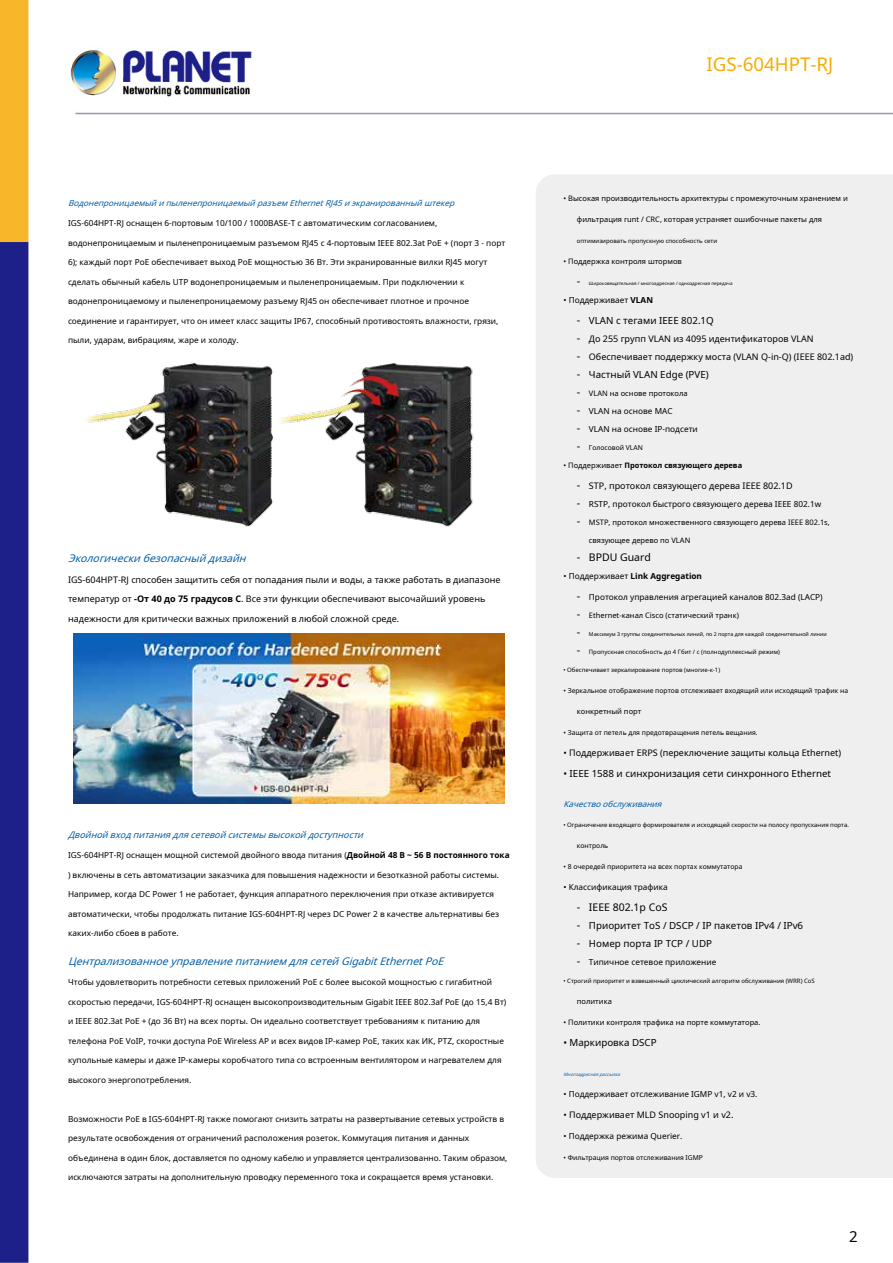
<style>
.page{position:relative;width:893px;height:1263px;background:#fff}
.page>*{position:absolute;margin:0;border:0;box-sizing:border-box;transform-origin:0 0}
.t1{font:18.75px "Noto Sans";color:#f7ac00}
.t2{font:15px "Noto Sans";color:#000}
.t3{font:11.25px "Noto Sans";color:#000}
.t4{font:italic 10.5px "Noto Sans";color:#005ea6}
.t5{font:10.5px "Noto Sans";color:#000}
.t6{font:9.75px "Noto Sans";color:#000}
.t7{font:9px/19.5px "Noto Sans";color:#000}
.t8{font:italic 9px "Noto Sans";color:#005ea6}
.t9{font:8.25px "Noto Sans";color:#000}
.t10{font:italic 8.25px "Noto Sans";color:#005ea6}
.t11{font:700 8.25px "Noto Sans";color:#000}
.t12{font:7.5px "Noto Sans";color:#000}
.t13{font:700 7.5px "Noto Sans";color:#000}
.t14{font:6.75px "Noto Sans";color:#000}
.t15{font:6px "Noto Sans";color:#000}
.t16{font:5.25px "Noto Sans";color:#000}
.t17{font:4.5px "Noto Sans";color:#000}
.t18{font:italic 4.5px "Noto Sans";color:#005ea6}
.s1{font-weight:700}
.s2{font-size:11.25px}
.s3{font-weight:400}
</style>
<div class="page">
<img style="left:0;top:0;width:893px;height:1263px">
<div style="left:536px;top:174px;width:357px;height:1004px;background:#efefef"></div>
<img style="left:77px;top:350px;width:417px;height:187px">
<img style="left:73px;top:634px;width:432px;height:170px">
<p class="t10" style="left:68px;top:197px;width:391px">ВодонепроницаемыйипыленепроницаемыйразъемEthernetRJ45иэкранированныйштекер</p>
<p class="t9" style="left:68px;top:217px;width:371px">IGS-604HPT-RJ оснащен 6-портовым 10/100 / 1000BASE-T с автоматическим согласованием,</p>
<p class="t9" style="left:68px;top:237px;width:439px">водонепроницаемым и пыленепроницаемым разъемом RJ45 с 4-портовым IEEE 802.3at PoE + (порт 3 - порт</p>
<p class="t9" style="left:68px;top:256px;width:421px">6); каждый порт PoE обеспечивает выход PoE мощностью 36 Вт. Эти экранированные вилки RJ45 могут</p>
<p class="t9" style="left:68px;top:276px;width:398px">сделать обычный кабель UTP водонепроницаемым и пыленепроницаемым. При подключении к</p>
<p class="t9" style="left:68px;top:295px;width:402px">водонепроницаемому и пыленепроницаемому разъему RJ45 он обеспечивает плотное и прочное</p>
<p class="t9" style="left:68px;top:315px;width:432px">соединение и гарантирует, что он имеет класс защиты IP67, способный противостоять влажности, грязи,</p>
<p class="t9" style="left:68px;top:334px;width:172px">пыли, ударам, вибрациям, жаре и холоду.</p>
<p class="t4" style="left:68px;top:551px;width:183px">Экологическибезопасныйдизайн</p>
<p class="t7" style="left:68px;top:570px;width:434px">IGS-604HPT-RJ способен защитить себя от попадания пыли и воды, а также работать в диапазоне температур от <span class="s1">-От 40 до 75 градусов C</span>. Все эти функции обеспечивают высочайший уровень надежности для критически важных приложений в любой сложной среде.</p>
<p class="t8" style="left:68px;top:828px;width:300px">Двойнойвходпитаниядлясетевойсистемы высокойдоступности</p>
<p class="t9" style="left:68px;top:849px;width:443px">IGS-604HPT-RJ оснащен мощной системой двойного ввода питания (<span class="s1">Двойной 48 В ~ 56 В постоянного тока</span></p>
<p class="t9" style="left:68px;top:869px;width:433px">) включены в сеть автоматизации заказчика для повышения надежности и безотказной работы системы.</p>
<p class="t9" style="left:68px;top:888px;width:428px">Например, когда DC Power 1 не работает, функция аппаратного переключения при отказе активируется</p>
<p class="t9" style="left:68px;top:908px;width:433px">автоматически, чтобы продолжать питание IGS-604HPT-RJ через DC Power 2 в качестве альтернативы без</p>
<p class="t9" style="left:68px;top:927px;width:112px">каких-либо сбоев в работе.</p>
<p class="t4" style="left:68px;top:953px;width:381px">ЦентрализованноеуправлениепитаниемдлясетейGigabitEthernetPoE</p>
<p class="t9" style="left:68px;top:976px;width:426px">Чтобы удовлетворить потребности сетевых приложений PoE с более высокой мощностью с гигабитной</p>
<p class="t9" style="left:68px;top:996px;width:440px">скоростью передачи, IGS-604HPT-RJ оснащен высокопроизводительным Gigabit IEEE 802.3af PoE (до 15,4 Вт)</p>
<p class="t9" style="left:68px;top:1015px;width:414px">и IEEE 802.3at PoE + (до 36 Вт) на всех порты. Он идеально соответствует требованиям к питанию для</p>
<p class="t9" style="left:68px;top:1035px;width:437px">телефона PoE VoIP, точки доступа PoE Wireless AP и всех видов IP-камер PoE, таких как ИК, PTZ, скоростные</p>
<p class="t9" style="left:68px;top:1054px;width:435px">купольные камеры и даже IP-камеры коробчатого типа со встроенным вентилятором и нагревателем для</p>
<p class="t9" style="left:68px;top:1074px;width:125px">высокого энергопотребления.</p>
<p class="t9" style="left:68px;top:1113px;width:438px">Возможности PoE в IGS-604HPT-RJ также помогают снизить затраты на развертывание сетевых устройств в</p>
<p class="t9" style="left:68px;top:1132px;width:403px">результате освобождения от ограничений расположения розеток. Коммутация питания и данных</p>
<p class="t9" style="left:68px;top:1152px;width:441px">объединена в один блок, доставляется по одному кабелю и управляется централизованно. Таким образом,</p>
<p class="t9" style="left:68px;top:1171px;width:427px">исключаются затраты на дополнительную проводку переменного тока и сокращается время установки.</p>
<h1 class="t1" style="left:706px;top:51px;width:128px">IGS-604HPT-RJ</h1>
<p class="t12" style="left:563px;top:193px;width:286px">• Высокая производительность архитектуры с промежуточным хранением и</p>
<p class="t12" style="left:577px;top:214px;width:246px">фильтрация runt / CRC, которая устраняет ошибочные пакеты для</p>
<p class="t15" style="left:577px;top:236px;width:142px">оптимизировать пропускную способность сети</p>
<p class="t12" style="left:563px;top:256px;width:120px">• Поддержка контроля штормов</p>
<h3 class="t3" style="left:577px;top:273px;width:5px">-</h3>
<p class="t17" style="left:589px;top:280px;width:145px">Широковещательная / многоадресная / одноадресная передача</p>
<p class="t9" style="left:563px;top:294px;width:91px">• Поддерживает <span class="s1">VLAN</span></p>
<p class="t6" style="left:577px;top:313px;width:138px"><span class="s2">-</span> VLAN с тегами IEEE 802.1Q</p>
<p class="t7" style="left:577px;top:328px;width:238px"><span class="s2">-</span> До 255 групп VLAN из 4095 идентификаторов VLAN</p>
<p class="t7" style="left:577px;top:346px;width:278px"><span class="s2">-</span> Обеспечивает поддержку моста (VLAN Q-in-Q) (IEEE 802.1ad)</p>
<p class="t6" style="left:577px;top:367px;width:133px"><span class="s2">-</span> Частный VLAN Edge (PVE)</p>
<p class="t12" style="left:577px;top:388px;width:112px"><span class="s2">-</span> VLAN на основе протокола</p>
<p class="t9" style="left:577px;top:405px;width:97px"><span class="s2">-</span> VLAN на основе MAC</p>
<p class="t9" style="left:577px;top:423px;width:122px"><span class="s2">-</span> VLAN на основе IP-подсети</p>
<p class="t14" style="left:577px;top:442px;width:68px"><span class="s2">-</span> Голосовой VLAN</p>
<p class="t13" style="left:563px;top:460px;width:180px"><span class="s3">• Поддерживает</span> Протокол связующего дерева</p>
<p class="t7" style="left:577px;top:475px;width:217px"><span class="s2">-</span> STP, протокол связующего дерева IEEE 802.1D</p>
<p class="t9" style="left:577px;top:498px;width:246px"><span class="s2">-</span> RSTP, протокол быстрого связующего дерева IEEE 802.1w</p>
<p class="t12" style="left:577px;top:517px;width:254px"><span class="s2">-</span> MSTP, протокол множественного связующего дерева IEEE 802.1s,</p>
<p class="t12" style="left:589px;top:535px;width:103px">связующее дерево по VLAN</p>
<p class="t5" style="left:577px;top:549px;width:76px"><span class="s2">-</span> BPDU Guard</p>
<p class="t11" style="left:563px;top:570px;width:140px"><span class="s3">• Поддерживает</span> Link Aggregation</p>
<p class="t9" style="left:577px;top:591px;width:247px"><span class="s2">-</span> Протокол управления агрегацией каналов 802.3ad (LACP)</p>
<p class="t12" style="left:577px;top:610px;width:164px"><span class="s2">-</span> Ethernet-канал Cisco (статический транк)</p>
<p class="t16" style="left:577px;top:630px;width:251px"><span class="s2">-</span> Максимум 3 группы соединительных линий, по 2 порта для каждой соединительной линии</p>
<p class="t15" style="left:577px;top:647px;width:205px"><span class="s2">-</span> Пропускная способность до 4 Гбит / с (полнодуплексный режим)</p>
<p class="t15" style="left:563px;top:665px;width:158px">• Обеспечивает зеркалирование портов (многие-к-1)</p>
<p class="t14" style="left:563px;top:685px;width:286px">• Зеркальное отображение портов отслеживает входящий или исходящий трафик на</p>
<p class="t12" style="left:577px;top:706px;width:66px">конкретный порт</p>
<p class="t14" style="left:563px;top:727px;width:196px">• Защита от петель для предотвращения петель вещания.</p>
<p class="t7" style="left:563px;top:742px;width:279px">• Поддерживает ERPS (переключение защиты кольца Ethernet)</p>
<p class="t6" style="left:563px;top:766px;width:269px">• IEEE 1588 и синхронизация сети синхронного Ethernet</p>
<p class="t10" style="left:563px;top:798px;width:103px">Качествообслуживания</p>
<p class="t15" style="left:563px;top:821px;width:287px">• Ограничение входящего формирователя и исходящей скорости на полосу пропускания порта.</p>
<p class="t14" style="left:577px;top:841px;width:33px">контроль</p>
<p class="t14" style="left:563px;top:862px;width:181px">• 8 очередей приоритета на всех портах коммутатора</p>
<p class="t9" style="left:563px;top:881px;width:106px">• Классификация трафика</p>
<p class="t5" style="left:577px;top:900px;width:92px"><span class="s2">-</span> IEEE 802.1p CoS</p>
<p class="t6" style="left:577px;top:919px;width:228px"><span class="s2">-</span> Приоритет ToS / DSCP / IP пакетов IPv4 / IPv6</p>
<p class="t6" style="left:577px;top:937px;width:137px"><span class="s2">-</span> Номер порта IP TCP / UDP</p>
<p class="t9" style="left:577px;top:956px;width:141px"><span class="s2">-</span> Типичное сетевое приложение</p>
<p class="t15" style="left:563px;top:977px;width:253px">• Строгий приоритет и взвешенный циклический алгоритм обслуживания (WRR) CoS</p>
<p class="t12" style="left:577px;top:996px;width:36px">политика</p>
<p class="t12" style="left:563px;top:1017px;width:199px">• Политики контроля трафика на порте коммутатора.</p>
<p class="t6" style="left:563px;top:1036px;width:95px">• Маркировка DSCP</p>
<p class="t18" style="left:563px;top:1071px;width:60px">Многоадреснаярассылка</p>
<p class="t9" style="left:563px;top:1088px;width:196px">• Поддерживает отслеживание IGMP v1, v2 и v3.</p>
<p class="t7" style="left:563px;top:1104px;width:172px">• Поддерживает MLD Snooping v1 и v2.</p>
<p class="t9" style="left:563px;top:1130px;width:121px">• Поддержка режима Querier.</p>
<p class="t14" style="left:563px;top:1152px;width:141px">• Фильтрация портов отслеживания IGMP</p>
<h2 class="t2" style="left:849px;top:1225px;width:10px">2</h2>
</div>
